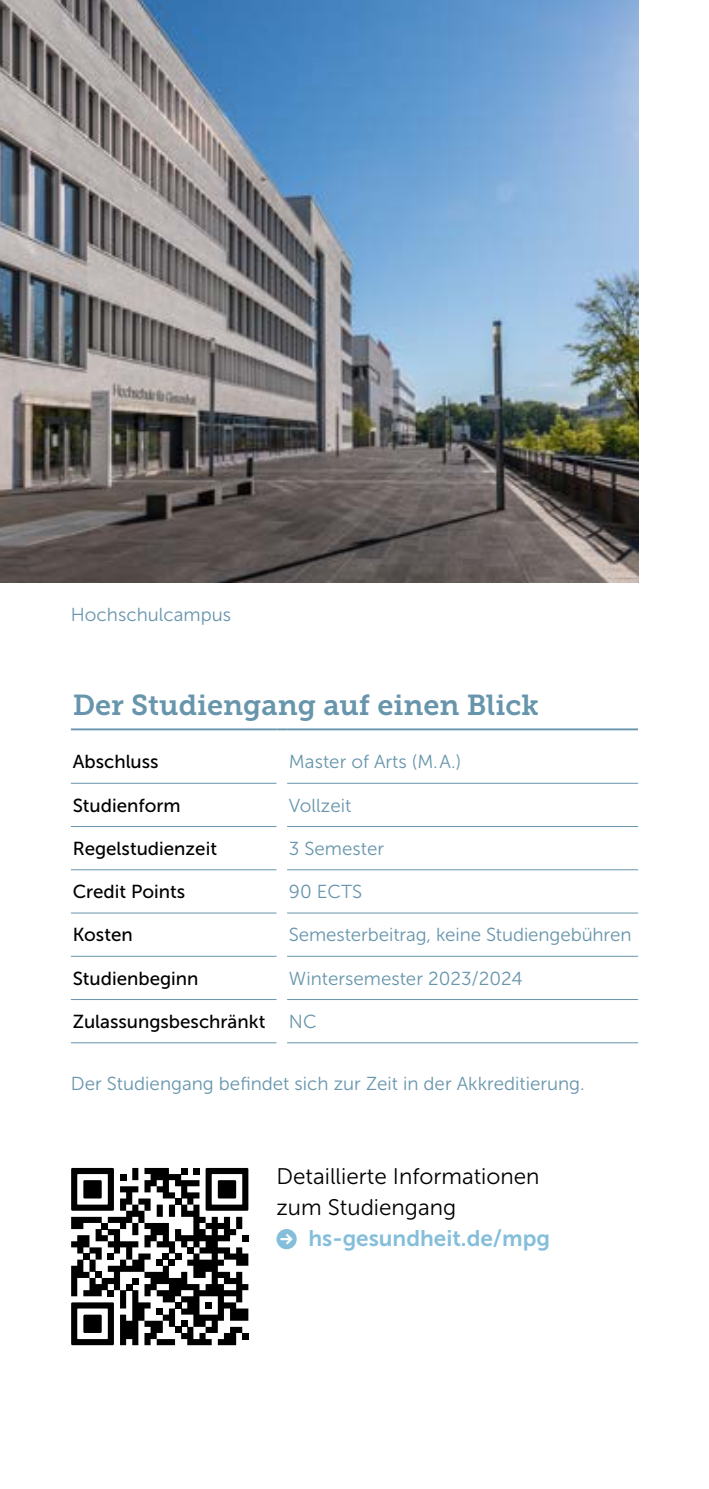
<style>
.page{position:relative;width:709px;height:1489px;background:#fff}
.page>*{position:absolute;margin:0;border:0;box-sizing:border-box;transform-origin:0 0}
.t1{font:28.75px "Museo Slab 700";color:#6795ac}
.t2{font:22.5px/31.2px "Museo Sans 300";color:#000}
.t3{font:22.5px "Museo Sans 700";color:#84bedb}
.t4{font:18.75px "Museo Sans 300";color:#6795ac}
.t5{font:18.75px "Museo Sans 500";color:#000}
</style>
<div class="page">
<img style="left:0;top:0;width:638px;height:582px">
<svg style="left:71px;top:1167px;width:177px;height:177px"></svg>
<svg style="left:276px;top:1228px;width:21px;height:21px"></svg>
<svg style="left:280px;top:1233px;width:13px;height:11px"></svg>
<hr style="left:71px;top:728px;width:205px;height:2px;background:#6795ac">
<svg style="left:276px;top:728px;width:11px;height:2px"></svg>
<hr style="left:287px;top:728px;width:351px;height:2px;background:#6795ac">
<hr style="left:71px;top:782px;width:205px;height:1px;background:#6795ac">
<hr style="left:287px;top:782px;width:351px;height:1px;background:#6795ac">
<hr style="left:71px;top:826px;width:205px;height:1px;background:#6795ac">
<hr style="left:287px;top:826px;width:351px;height:1px;background:#6795ac">
<hr style="left:71px;top:869px;width:205px;height:1px;background:#6795ac">
<hr style="left:287px;top:869px;width:351px;height:1px;background:#6795ac">
<hr style="left:71px;top:912px;width:205px;height:1px;background:#6795ac">
<hr style="left:287px;top:912px;width:351px;height:1px;background:#6795ac">
<hr style="left:71px;top:955px;width:205px;height:1px;background:#6795ac">
<hr style="left:287px;top:955px;width:351px;height:1px;background:#6795ac">
<hr style="left:71px;top:999px;width:205px;height:1px;background:#6795ac">
<hr style="left:71px;top:1042px;width:205px;height:1px;background:#6795ac">
<hr style="left:287px;top:999px;width:351px;height:1px;background:#6795ac">
<hr style="left:287px;top:1042px;width:351px;height:1px;background:#6795ac">
<p class="t4" style="left:71px;top:604px;width:162px">Hochschulcampus</p>
<h1 class="t1" style="left:73px;top:688px;width:468px">Der Studiengang auf einen Blick</h1>
<p class="t5" style="left:73px;top:751px;width:87px">Abschluss</p>
<p class="t4" style="left:289px;top:751px;width:174px">Master of Arts (M.A.)</p>
<p class="t5" style="left:73px;top:794px;width:109px">Studienform</p>
<p class="t4" style="left:289px;top:795px;width:64px">Vollzeit</p>
<p class="t5" style="left:73px;top:838px;width:146px">Regelstudienzeit</p>
<p class="t4" style="left:289px;top:838px;width:97px">3 Semester</p>
<p class="t5" style="left:73px;top:881px;width:114px">Credit Points</p>
<p class="t4" style="left:289px;top:881px;width:75px">90 ECTS</p>
<p class="t5" style="left:73px;top:924px;width:62px">Kosten</p>
<p class="t4" style="left:289px;top:924px;width:344px">Semesterbeitrag, keine Studiengebühren</p>
<p class="t5" style="left:73px;top:967px;width:127px">Studienbeginn</p>
<p class="t4" style="left:289px;top:968px;width:235px">Wintersemester 2023/2024</p>
<p class="t5" style="left:73px;top:1011px;width:194px">Zulassungsbeschränkt</p>
<p class="t4" style="left:289px;top:1011px;width:29px">NC</p>
<p class="t4" style="left:71px;top:1073px;width:515px">Der Studiengang befindet sich zur Zeit in der Akkreditierung.</p>
<p class="t2" style="left:276px;top:1160px;width:265px">Detaillierte Informationen zum Studiengang</p>
<p class="t3" style="left:308px;top:1225px;width:243px">hs-gesundheit.de/mpg</p>
</div>
